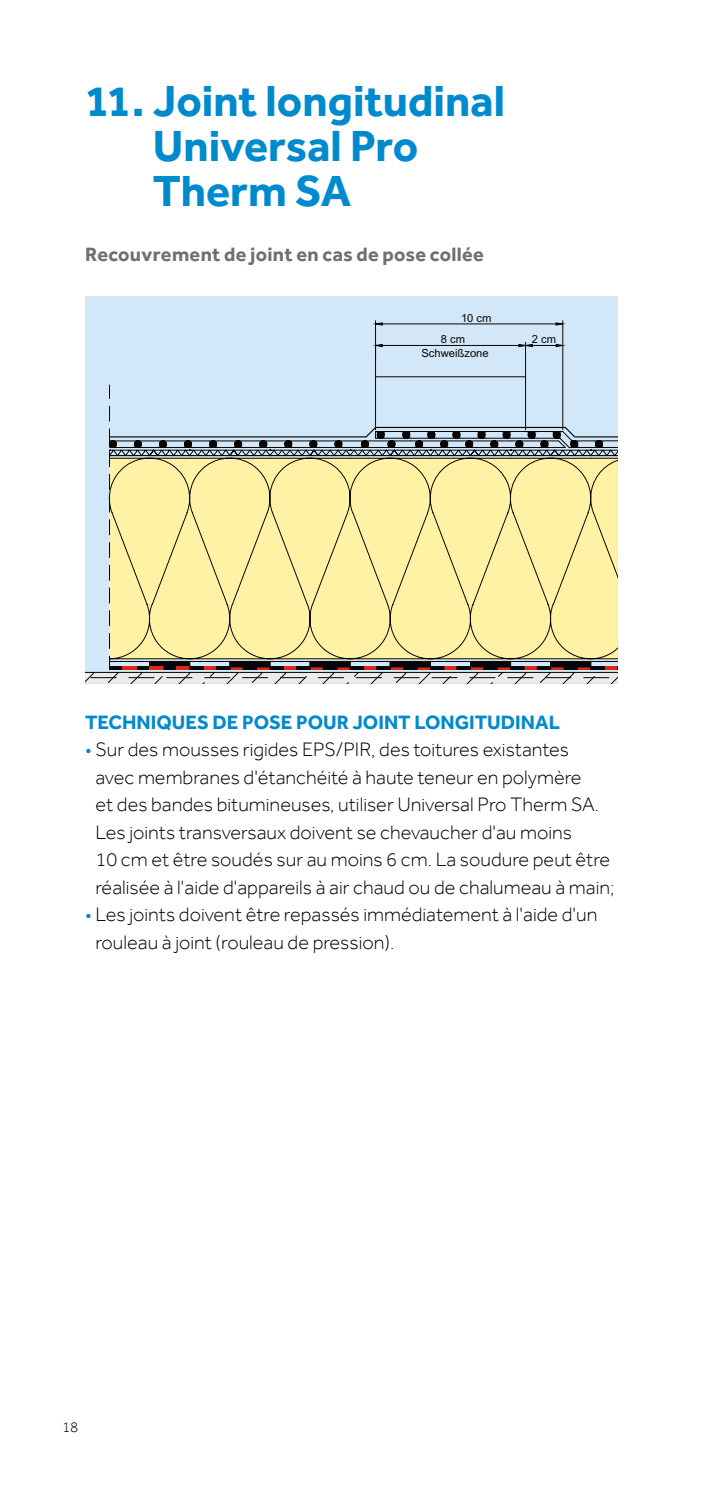
<style>
.page{position:relative;width:702px;height:1489px;background:#fff}
.page>*{position:absolute;margin:0;border:0;box-sizing:border-box;transform-origin:0 0}
.t1{font:700 45px/45px "Effra";color:#008ace}
.t2{font:300 20px/27.5px "Effra";color:#000}
.t3{font:700 20px "Effra";color:#008ace}
.t4{font:700 20px "Effra";letter-spacing:.015em;color:#706f6f}
.t5{font:300 15px "Effra";color:#000}
.t6{font:11.25px/20.2px "Arial";color:#070606}
.s1{color:#008ace}
</style>
<div class="page">
<div style="left:85px;top:296px;width:532px;height:387px;background:#d2e7f7"></div>
<svg style="left:107px;top:330px;width:510px;height:330px"></svg>
<svg style="left:85px;top:660px;width:533px;height:23px"></svg>
<hr style="left:525px;top:345px;width:31px;height:1px;background:#070606">
<svg style="left:555px;top:343px;width:9px;height:5px"></svg>
<hr style="left:375px;top:321px;width:1px;height:109px;background:#070606">
<hr style="left:562px;top:321px;width:1px;height:109px;background:#070606">
<hr style="left:382px;top:323px;width:174px;height:1px;background:#070606">
<svg style="left:374px;top:321px;width:9px;height:5px"></svg>
<svg style="left:554px;top:321px;width:10px;height:5px"></svg>
<hr style="left:525px;top:342px;width:1px;height:88px;background:#070606">
<hr style="left:382px;top:345px;width:137px;height:1px;background:#070606">
<hr style="left:375px;top:376px;width:150px;height:1px;background:#070606">
<svg style="left:374px;top:342px;width:9px;height:18px"></svg>
<svg style="left:517px;top:343px;width:16px;height:5px"></svg>
<svg style="left:108px;top:426px;width:509px;height:30px"></svg>
<h1 class="t1" style="left:153px;top:77px;width:354px;text-indent:-68px">11. Joint longitudinal<br>Universal Pro<br>Therm SA</h1>
<p class="t4" style="left:85px;top:242px;width:400px">Recouvrement de joint en cas de pose collée</p>
<p class="t6" style="left:441px;top:308px;width:52px;text-indent:20px">10 cm<br>8 cm</p>
<p class="t6" style="left:421px;top:342px;width:69px">Schweißzone</p>
<p class="t6" style="left:532px;top:328px;width:26px">2 cm</p>
<p class="t3" style="left:85px;top:709px;width:476px">TECHNIQUES DE POSE POUR JOINT LONGITUDINAL</p>
<p class="t2" style="left:95px;top:735px;width:520px;text-indent:-10px"><span class="s1">•</span> Sur des mousses rigides EPS/PIR, des toitures existantes<br>avec membranes d'étanchéité à haute teneur en polymère<br>et des bandes bitumineuses, utiliser Universal Pro Therm SA.<br>Les joints transversaux doivent se chevaucher d'au moins<br>10 cm et être soudés sur au moins 6 cm. La soudure peut être réalisée à l'aide d'appareils à air chaud ou de chalumeau à main;</p>
<p class="t2" style="left:95px;top:900px;width:503px;text-indent:-10px"><span class="s1">•</span> Les joints doivent être repassés immédiatement à l'aide d'un rouleau à joint (rouleau de pression).</p>
<p class="t5" style="left:62px;top:1418px;width:18px">18</p>
</div>
